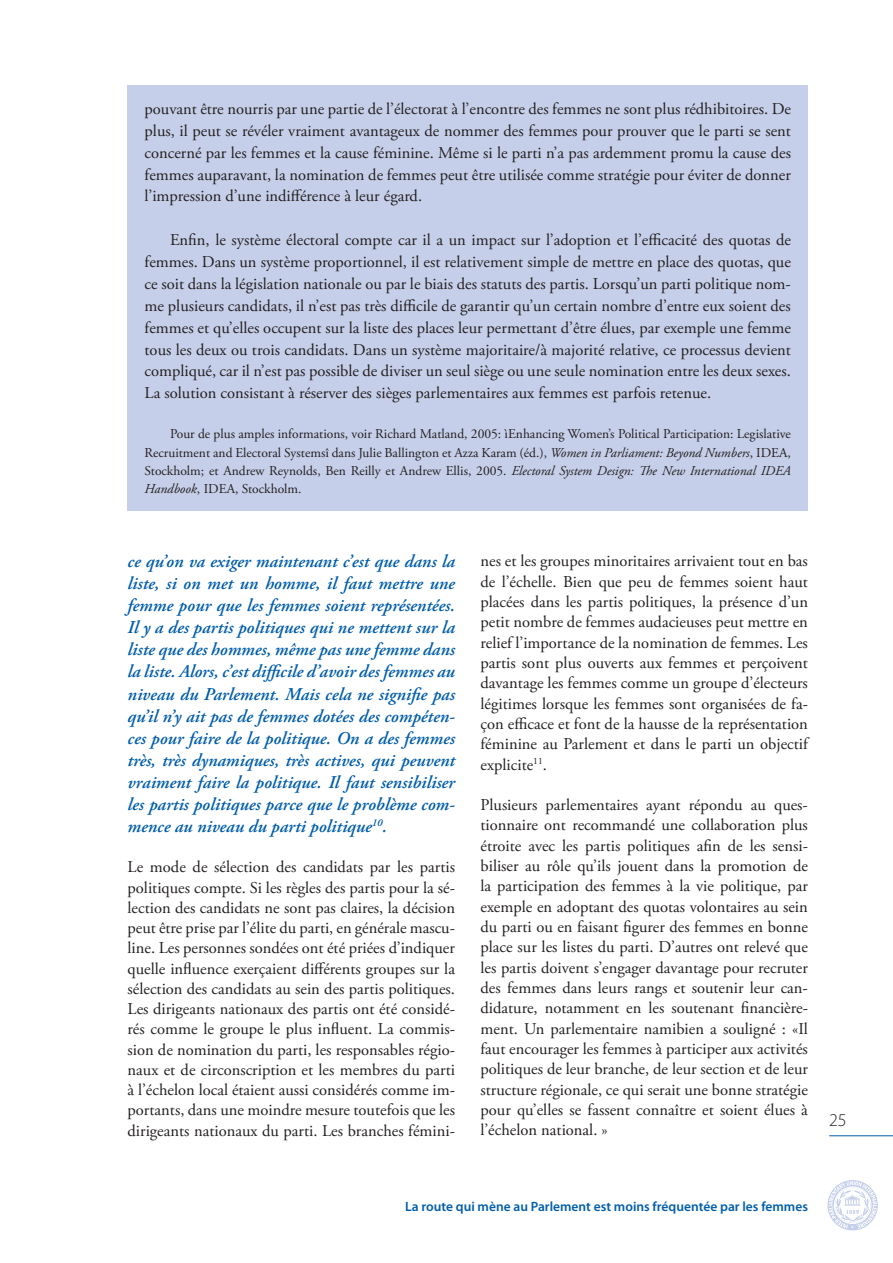
<style>
.page{position:relative;width:893px;height:1263px;background:#fff}
.page>*{position:absolute;margin:0;border:0;box-sizing:border-box;transform-origin:0 0}
.t1{font:italic 600 18px/22px "Adobe Garamond Pro";color:#005daa;text-align:justify}
.t2{font:300 18px "Myriad Pro";color:#231f20}
.t3{font:16.5px/20.4px "Adobe Garamond Pro";color:#231f20;text-align:justify}
.t4{font:13.5px/18.3px "Adobe Garamond Pro";color:#231f20;text-align:justify}
.t5{font:600 13.5px "Myriad Pro";color:#005daa}
.s1{font-style:italic}
</style>
<div class="page">
<hr style="left:829px;top:1135px;width:64px;height:1px;background:#005daa">
<svg style="left:827px;top:1180px;width:51px;height:50px"></svg>
<div style="left:128px;top:85px;width:680px;height:425px;background:#c6cfe9"></div>
<p class="t3" style="left:145px;top:99px;width:648px;line-height:21.9px">pouvant être nourris par une partie de l’électorat à l’encontre des femmes ne sont plus rédhibitoires. De plus, il peut se révéler vraiment avantageux de nommer des femmes pour prouver que le parti se sent concerné par les femmes et la cause féminine. Même si le parti n’a pas ardemment promu la cause des femmes auparavant, la nomination de femmes peut être utilisée comme stratégie pour éviter de donner l’impression d’une indifférence à leur égard.</p>
<p class="t3" style="left:145px;top:230px;width:648px;line-height:21.9px;text-indent:26px">Enfin, le système électoral compte car il a un impact sur l’adoption et l’efficacité des quotas de femmes. Dans un système proportionnel, il est relativement simple de mettre en place des quotas, que ce soit dans la législation nationale ou par le biais des statuts des partis. Lorsqu’un parti politique nom&shy;me plusieurs candidats, il n’est pas très difficile de garantir qu’un certain nombre d’entre eux soient des femmes et qu’elles occupent sur la liste des places leur permettant d’être élues, par exemple une femme tous les deux ou trois candidats. Dans un système majoritaire/à majorité relative, ce processus devient compliqué, car il n’est pas possible de diviser un seul siège ou une seule nomination entre les deux sexes.<br>La solution consistant à réserver des sièges parlementaires aux femmes est parfois retenue.</p>
<p class="t4" style="left:145px;top:426px;width:648px;text-indent:26px">Pour de plus amples informations, voir Richard Matland, 2005: ìEnhancing Women’s Political Participation: Legislative Recruitment and Electoral Systemsî dans Julie Ballington et Azza Karam (éd.), <span class="s1">Women in Parliament: Beyond Numbers</span>, IDEA, Stockholm; et Andrew Reynolds, Ben Reilly et Andrew Ellis, 2005. <span class="s1">Electoral System Design: The New International IDEA Handbook</span>, IDEA, Stockholm.</p>
<p class="t1" style="left:128px;top:552px;width:329px">ce qu’on va exiger maintenant c’est que dans la liste, si on met un homme, il faut mettre une femme pour que les femmes soient représentées.<br>Il y a des partis politiques qui ne mettent sur la liste que des hommes, même pas une femme dans la liste. Alors, c’est difficile d’avoir des femmes au niveau du Parlement. Mais cela ne signifie pas qu’il n’y ait pas de femmes dotées des compéten&shy;ces pour faire de la politique. On a des femmes très, très dynamiques, très actives, qui peuvent vraiment faire la politique. Il faut sensibiliser les partis politiques parce que le problème com&shy;mence au niveau du parti politique<sup>10</sup>.</p>
<p class="t3" style="left:128px;top:858px;width:329px">Le mode de sélection des candidats par les partis politiques compte. Si les règles des partis pour la sé&shy;lection des candidats ne sont pas claires, la décision peut être prise par l’élite du parti, en générale mascu&shy;line. Les personnes sondées ont été priées d’indiquer quelle influence exerçaient différents groupes sur la sélection des candidats au sein des partis politiques.<br>Les dirigeants nationaux des partis ont été considé&shy;rés comme le groupe le plus influent. La commis&shy;sion de nomination du parti, les responsables régio&shy;naux et de circonscription et les membres du parti à l’échelon local étaient aussi considérés comme im&shy;portants, dans une moindre mesure toutefois que les dirigeants nationaux du parti. Les branches fémini-</p>
<p class="t3" style="left:480px;top:552px;width:329px">nes et les groupes minoritaires arrivaient tout en bas de l’échelle. Bien que peu de femmes soient haut placées dans les partis politiques, la présence d’un petit nombre de femmes audacieuses peut mettre en relief l’importance de la nomination de femmes. Les partis sont plus ouverts aux femmes et perçoivent davantage les femmes comme un groupe d’électeurs légitimes lorsque les femmes sont organisées de fa&shy;çon efficace et font de la hausse de la représentation féminine au Parlement et dans le parti un objectif explicite<sup>11</sup>.</p>
<p class="t3" style="left:480px;top:796px;width:329px">Plusieurs parlementaires ayant répondu au ques&shy;tionnaire ont recommandé une collaboration plus étroite avec les partis politiques afin de les sensi&shy;biliser au rôle qu’ils jouent dans la promotion de la participation des femmes à la vie politique, par exemple en adoptant des quotas volontaires au sein du parti ou en faisant figurer des femmes en bonne place sur les listes du parti. D’autres ont relevé que les partis doivent s’engager davantage pour recruter des femmes dans leurs rangs et soutenir leur can&shy;didature, notamment en les soutenant financière&shy;ment. Un parlementaire namibien a souligné : «Il faut encourager les femmes à participer aux activités politiques de leur branche, de leur section et de leur structure régionale, ce qui serait une bonne stratégie pour qu’elles se fassent connaître et soient élues à l’échelon national. »</p>
<p class="t2" style="left:829px;top:1113px;width:19px">25</p>
<p class="t5" style="left:405px;top:1201px;width:404px">La route qui mène au Parlement est moins fréquentée par les femmes</p>
</div>
